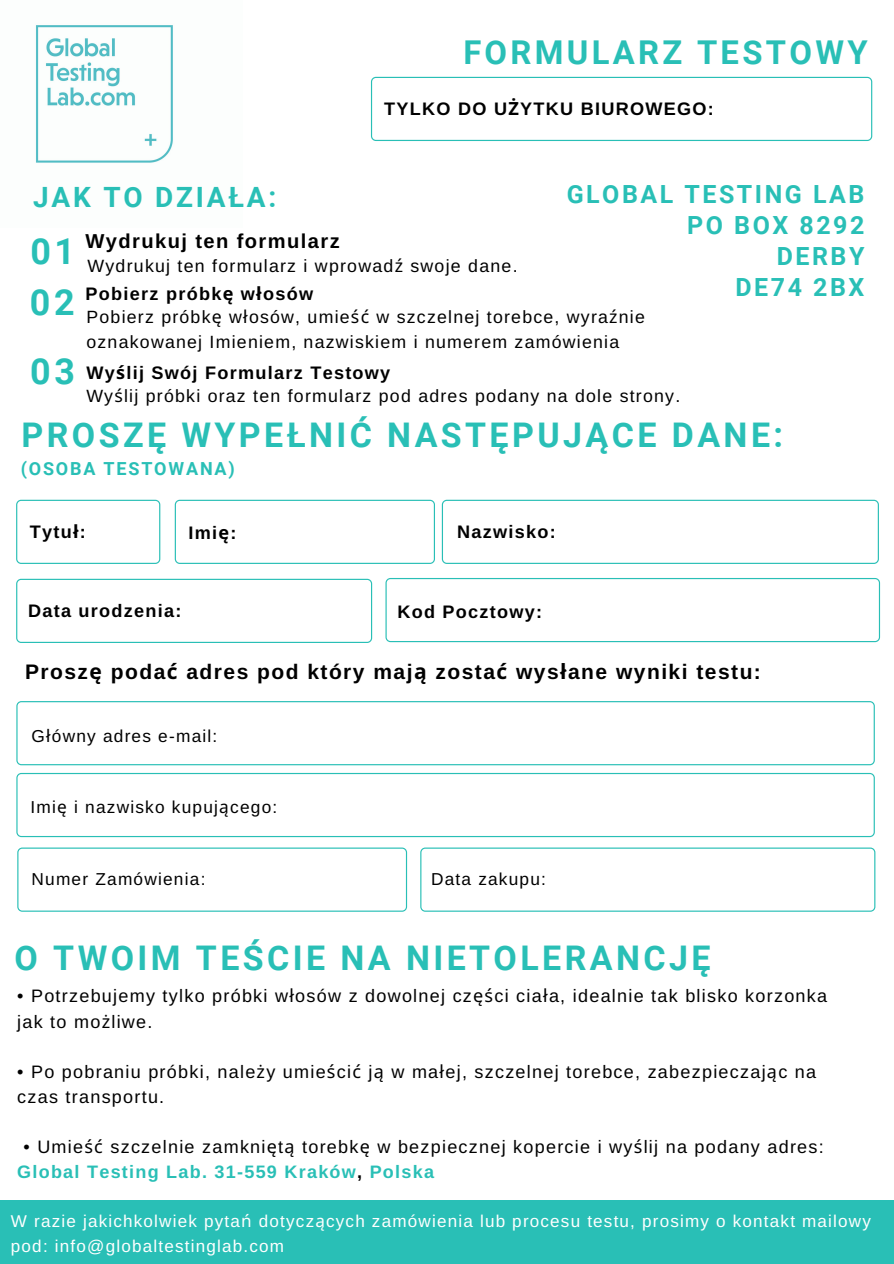
<style>
.page{position:relative;width:894px;height:1264px;background:#fff}
.page>*{position:absolute;margin:0;border:0;box-sizing:border-box;transform-origin:0 0}
.t1{font:700 35.85px "Roboto";color:#29bfb6}
.t2{font:700 33.9px "Roboto";letter-spacing:.1em;color:#29bfb6}
.t3{font:700 32.85px "Roboto";letter-spacing:.1em;color:#29bfb6}
.t4{font:700 27.9px "Roboto";letter-spacing:.1em;color:#29bfb6}
.t5{font:700 25.05px/31px "Roboto";letter-spacing:.1em;color:#29bfb6;text-align:right}
.t6{font:700 21px "Arimo";letter-spacing:.07em;color:#000}
.t7{font:700 20.1px "Arimo";letter-spacing:.07em;color:#000}
.t8{font:700 18.15px "Arimo";letter-spacing:.07em;color:#000}
.t9{font:18px/25.2px "Arimo";letter-spacing:.07em;color:#000}
.t10{font:700 18px "Roboto";letter-spacing:.1em;color:#29bfb6}
.t11{font:17.7px/25px "Arimo";letter-spacing:.07em;color:#000}
.t12{font:17.25px "Arimo";letter-spacing:.07em;color:#000}
.t13{font:17.1px/24.2px "Arimo";letter-spacing:.07em;color:#fff}
.s1{font-family:"Noto Sans"}
.s2{font-weight:700;color:#29bfb6}
.s3{font-weight:700}
</style>
<div class="page">
<svg style="left:17px;top:847px;width:390px;height:64px"></svg>
<svg style="left:16px;top:773px;width:858px;height:64px"></svg>
<svg style="left:16px;top:701px;width:858px;height:64px"></svg>
<svg style="left:385px;top:578px;width:494px;height:64px"></svg>
<svg style="left:441px;top:500px;width:437px;height:64px"></svg>
<svg style="left:16px;top:578px;width:356px;height:65px"></svg>
<svg style="left:16px;top:500px;width:144px;height:64px"></svg>
<img style="left:35px;top:25px;width:138px;height:138px">
<svg style="left:371px;top:77px;width:501px;height:64px"></svg>
<svg style="left:175px;top:500px;width:260px;height:64px"></svg>
<svg style="left:420px;top:847px;width:455px;height:64px"></svg>
<div style="left:0;top:1199px;width:893px;height:64px;background:#29bfb6"></div>
<h3 class="t3" style="left:463px;top:33px;width:406px">FORMULARZ TESTOWY</h3>
<p class="t8" style="left:384px;top:98px;width:331px">TYLKO DO U<span class="s1">Ż</span>YTKU BIUROWEGO:</p>
<h3 class="t5" style="left:566px;top:179px;width:299px">GLOBAL TESTING LAB<br>PO BOX 8292<br>DERBY<br>DE74 2BX</h3>
<h3 class="t4" style="left:33px;top:181px;width:245px">JAK TO DZIAŁA:</h3>
<p class="t7" style="left:85px;top:230px;width:256px">Wydrukuj ten formularz</p>
<h1 class="t1" style="left:30px;top:231px;width:46px">01</h1>
<p class="t11" style="left:87px;top:253px;width:431px">Wydrukuj ten formularz i wprowad<span class="s1">ź</span> swoje dane.</p>
<p class="t8" style="left:85px;top:283px;width:229px">Pobierz próbk<span class="s1">ę</span> w<span class="s1">ł</span>osów</p>
<h1 class="t1" style="left:30px;top:282px;width:46px">02</h1>
<p class="t11" style="left:86px;top:304px;width:559px">Pobierz próbk<span class="s1">ę</span> w<span class="s1">ł</span>osów, umie<span class="s1">ść</span> w szczelnej torebce, wyra<span class="s1">ź</span>nie oznakowanej Imieniem, nazwiskiem i numerem zamówienia</p>
<h1 class="t1" style="left:30px;top:351px;width:46px">03</h1>
<p class="t8" style="left:86px;top:362px;width:305px">Wy<span class="s1">ś</span>lij Swój Formularz Testowy</p>
<p class="t11" style="left:86px;top:383px;width:595px">Wy<span class="s1">ś</span>lij próbki oraz ten formularz pod adres podany na dole strony.</p>
<h2 class="t2" style="left:21px;top:415px;width:763px">PROSZĘ WYPEŁNIĆ NASTĘPUJĄCE DANE:</h2>
<p class="t10" style="left:21px;top:458px;width:215px">(OSOBA TESTOWANA)</p>
<p class="t8" style="left:30px;top:522px;width:58px">Tytu<span class="s1">ł</span>:</p>
<p class="t8" style="left:188px;top:523px;width:49px">Imi<span class="s1">ę</span>:</p>
<p class="t8" style="left:457px;top:522px;width:100px">Nazwisko:</p>
<p class="t8" style="left:28px;top:601px;width:155px">Data urodzenia:</p>
<p class="t8" style="left:397px;top:602px;width:146px">Kod Pocztowy:</p>
<p class="t6" style="left:25px;top:660px;width:737px">Prosz<span class="s1">ę</span> poda<span class="s1">ć</span> adres pod który maj<span class="s1">ą</span> zosta<span class="s1">ć</span> wys<span class="s1">ł</span>ane wyniki testu:</p>
<p class="t12" style="left:32px;top:726px;width:187px">G<span class="s1">ł</span>ówny adres e-mail:</p>
<p class="t12" style="left:31px;top:797px;width:248px">Imi<span class="s1">ę</span> i nazwisko kupuj<span class="s1">ą</span>cego:</p>
<p class="t12" style="left:32px;top:869px;width:175px">Numer Zamówienia:</p>
<p class="t12" style="left:431px;top:869px;width:116px">Data zakupu:</p>
<h2 class="t2" style="left:15px;top:938px;width:697px">O TWOIM TEŚCIE NA NIETOLERANCJĘ</h2>
<p class="t9" style="left:17px;top:983px;width:811px">• Potrzebujemy tylko próbki w<span class="s1">ł</span>osów z dowolnej cz<span class="s1">ęś</span>ci cia<span class="s1">ł</span>a, idealnie tak blisko korzonka jak to mo<span class="s1">ż</span>liwe.</p>
<p class="t9" style="left:17px;top:1058px;width:800px">• Po pobraniu próbki, nale<span class="s1">ż</span>y umie<span class="s1">ś</span>ci<span class="s1">ć</span> j<span class="s1">ą</span> w ma<span class="s1">ł</span>ej, szczelnej torebce, zabezpieczaj<span class="s1">ą</span>c na czas transportu.</p>
<p class="t9" style="left:17px;top:1134px;width:807px;text-indent:6px">• Umie<span class="s1">ść</span> szczelnie zamkni<span class="s1">ę</span>t<span class="s1">ą</span> torebk<span class="s1">ę</span> w bezpiecznej kopercie i wy<span class="s1">ś</span>lij na podany adres:<br><span class="s2">Global Testing Lab. 31-559 Kraków</span><span class="s3">,</span> <span class="s2">Polska</span></p>
<p class="t13" style="left:11px;top:1209px;width:861px">W razie jakichkolwiek pyta<span class="s1">ń</span> dotycz<span class="s1">ą</span>cych zamówienia lub procesu testu, prosimy o kontakt mailowy pod: info@globaltestinglab.com</p>
</div>
